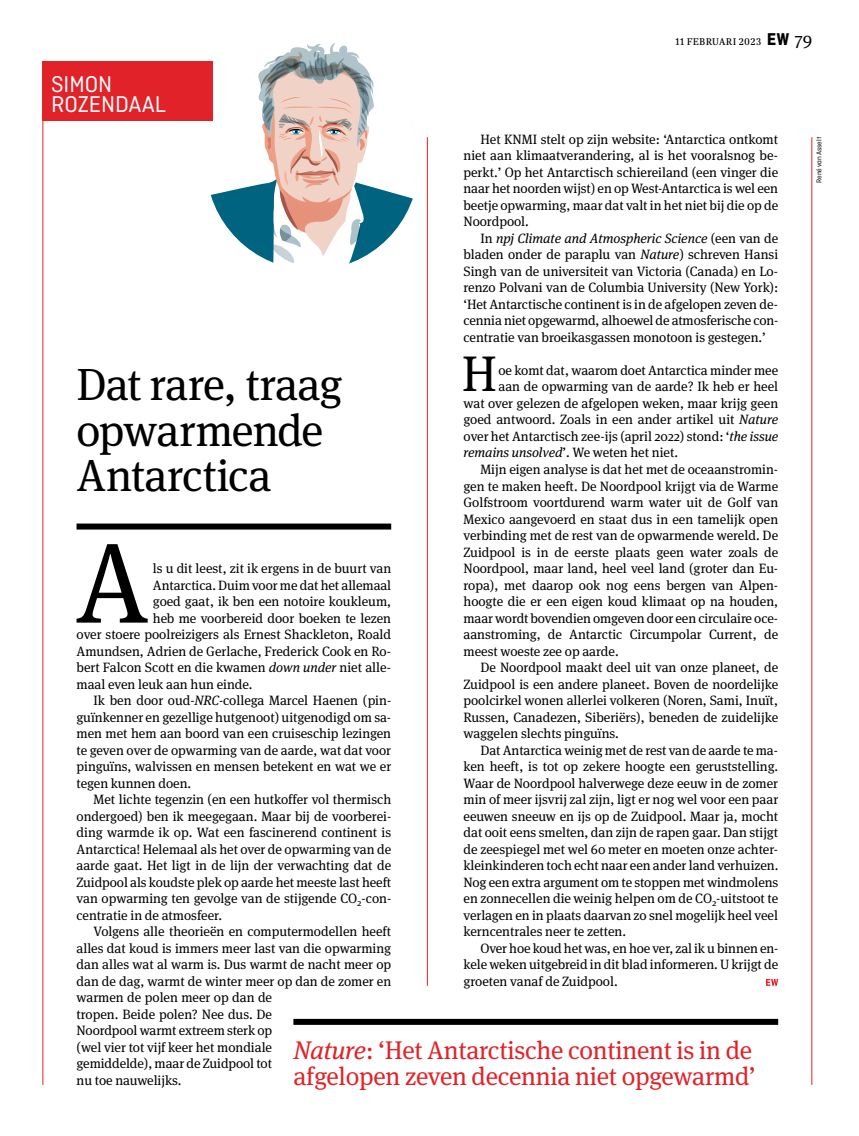
<style>
.page{position:relative;width:859px;height:1136px;background:#fff}
.page>*{position:absolute;margin:0;border:0;box-sizing:border-box;transform-origin:0 0}
.t1{font:113.85px "Meta Serif";color:#000}
.t2{font:49.95px "Meta Serif";color:#000}
.t3{font:45px/45px "Meta Serif";letter-spacing:-.02em;color:#000}
.t4{font:25.5px/25.5px "Meta Serif";letter-spacing:-.01em;color:#e12329}
.t5{font:24px/20.1px "Ciutadella";color:#fff}
.t6{font:13.5px/16.5px "Meta Serif";color:#000;text-align:justify}
.t7{font:10.5px "Trola";letter-spacing:.03em;color:#000}
.t8{font:7.5px "Ciutadella";letter-spacing:-.01em;color:#000}
.s1{font-family:"Ciutadella";font-weight:700;font-size:18px}
.s2{font-family:"Meta Serif";font-size:18px}
.s3{font-style:italic}
</style>
<div class="page">
<div style="left:77px;top:523px;width:314px;height:6px;background:#000"></div>
<div style="left:293px;top:1018px;width:485px;height:6px;background:#000"></div>
<svg style="left:766px;top:978px;width:12px;height:7px"></svg>
<hr style="left:43px;top:61px;width:1px;height:1023px;background:#e12329">
<hr style="left:427px;top:137px;width:1px;height:848px;background:#e12329">
<hr style="left:811px;top:137px;width:1px;height:947px;background:#e12329">
<svg style="left:211px;top:43px;width:202px;height:221px"></svg>
<div style="left:43px;top:61px;width:170px;height:60px;background:#e12329"></div>
<h3 class="t5" style="left:51px;top:74px;width:116px">SIMON<br>ROZENDAAL</h3>
<p class="t7" style="left:676px;top:35px;width:138px">11 FEBRUARI 2023 <span class="s1">EW</span> <span class="s2">79</span></p>
<p class="t6" style="left:463px;top:131px;width:316px;text-indent:17px">Het KNMI stelt op zijn website: ‘Antarctica ontkomt niet aan klimaatverandering, al is het vooralsnog be&shy;perkt.’ Op het Antarctisch schiereiland (een vinger die naar het noorden wijst) en op West-Antarctica is wel een beetje opwarming, maar dat valt in het niet bij die op de Noordpool.</p>
<p class="t6" style="left:463px;top:230px;width:316px;text-indent:17px">In <span class="s3">npj Climate and Atmospheric Science</span> (een van de bladen onder de paraplu van <span class="s3">Nature</span>) schreven Hansi Singh van de universiteit van Victoria (Canada) en Lo&shy;renzo Polvani van de Columbia University (New York): ‘Het Antarctische continent is in de afgelopen zeven de&shy;cennia niet opgewarmd, alhoewel de atmosferische con&shy;centratie van broeikasgassen monotoon is gestegen.’</p>
<h2 class="t2" style="left:462px;top:345px;width:37px">H</h2>
<p class="t6" style="left:498px;top:362px;width:281px">oe komt dat, waarom doet Antarctica minder mee</p>
<h3 class="t3" style="left:77px;top:363px;width:268px">Dat rare, traag opwarmende<br>Antarctica</h3>
<p class="t6" style="left:498px;top:379px;width:281px">aan de opwarming van de aarde? Ik heb er heel</p>
<p class="t6" style="left:463px;top:395px;width:316px">wat over gelezen de afgelopen weken, maar krijg geen</p>
<p class="t6" style="left:463px;top:412px;width:316px">goed antwoord. Zoals in een ander artikel uit <span class="s3">Nature</span></p>
<p class="t6" style="left:463px;top:428px;width:316px">over het Antarctisch zee-ijs (april 2022) stond: ‘<span class="s3">the issue</span></p>
<p class="t6" style="left:463px;top:445px;width:216px"><span class="s3">remains unsolved</span>’. We weten het niet.</p>
<p class="t6" style="left:480px;top:461px;width:299px">Mijn eigen analyse is dat het met de oceaanstromin-</p>
<p class="t6" style="left:463px;top:478px;width:316px">gen te maken heeft. De Noordpool krijgt via de Warme</p>
<p class="t6" style="left:463px;top:494px;width:316px">Golfstroom voortdurend warm water uit de Golf van</p>
<p class="t6" style="left:463px;top:511px;width:316px">Mexico aangevoerd en staat dus in een tamelijk open</p>
<p class="t6" style="left:463px;top:527px;width:316px">verbinding met de rest van de opwarmende wereld. De</p>
<p class="t6" style="left:463px;top:544px;width:316px">Zuidpool is in de eerste plaats geen water zoals de</p>
<p class="t6" style="left:463px;top:560px;width:316px">Noordpool, maar land, heel veel land (groter dan Eu-</p>
<p class="t6" style="left:463px;top:577px;width:316px">ropa), met daarop ook nog eens bergen van Alpen-</p>
<p class="t6" style="left:463px;top:593px;width:316px">hoogte die er een eigen koud klimaat op na houden,</p>
<p class="t6" style="left:463px;top:610px;width:316px">maar wordt bovendien omgeven door een circulaire oce-</p>
<p class="t6" style="left:463px;top:626px;width:316px">aanstroming, de Antarctic Circumpolar Current, de</p>
<p class="t6" style="left:463px;top:643px;width:157px">meest woeste zee op aarde.</p>
<p class="t6" style="left:480px;top:659px;width:299px">De Noordpool maakt deel uit van onze planeet, de</p>
<p class="t6" style="left:463px;top:676px;width:316px">Zuidpool is een andere planeet. Boven de noordelijke</p>
<p class="t6" style="left:463px;top:692px;width:316px">poolcirkel wonen allerlei volkeren (Noren, Sami, Inuït,</p>
<p class="t6" style="left:463px;top:709px;width:316px">Russen, Canadezen, Siberiërs), beneden de zuidelijke</p>
<p class="t6" style="left:463px;top:725px;width:157px">waggelen slechts pinguïns.</p>
<p class="t6" style="left:480px;top:742px;width:299px">Dat Antarctica weinig met de rest van de aarde te ma-</p>
<p class="t6" style="left:463px;top:758px;width:316px">ken heeft, is tot op zekere hoogte een geruststelling.</p>
<p class="t6" style="left:463px;top:775px;width:316px">Waar de Noordpool halverwege deze eeuw in de zomer</p>
<p class="t6" style="left:463px;top:791px;width:316px">min of meer ijsvrij zal zijn, ligt er nog wel voor een paar</p>
<p class="t6" style="left:463px;top:808px;width:316px">eeuwen sneeuw en ijs op de Zuidpool. Maar ja, mocht</p>
<p class="t6" style="left:463px;top:824px;width:316px">dat ooit eens smelten, dan zijn de rapen gaar. Dan stijgt</p>
<p class="t6" style="left:463px;top:841px;width:316px">de zeespiegel met wel 60 meter en moeten onze achter-</p>
<p class="t6" style="left:463px;top:857px;width:316px">kleinkinderen toch echt naar een ander land verhuizen.</p>
<p class="t6" style="left:463px;top:874px;width:316px">Nog een extra argument om te stoppen met windmolens</p>
<p class="t6" style="left:463px;top:890px;width:316px">en zonnecellen die weinig helpen om de CO<sub>2</sub>-uitstoot te</p>
<p class="t6" style="left:463px;top:907px;width:316px">verlagen en in plaats daarvan zo snel mogelijk heel veel</p>
<p class="t6" style="left:463px;top:923px;width:164px">kerncentrales neer te zetten.</p>
<p class="t6" style="left:480px;top:940px;width:299px">Over hoe koud het was, en hoe ver, zal ik u binnen en-</p>
<p class="t6" style="left:463px;top:956px;width:316px">kele weken uitgebreid in dit blad informeren. U krijgt de</p>
<p class="t6" style="left:463px;top:973px;width:156px">groeten vanaf de Zuidpool.</p>
<h1 class="t1" style="left:75px;top:517px;width:76px">A</h1>
<p class="t6" style="left:153px;top:560px;width:240px">ls u dit leest, zit ik ergens in de buurt van</p>
<p class="t6" style="left:153px;top:577px;width:240px">Antarctica. Duim voor me dat het allemaal</p>
<p class="t6" style="left:153px;top:593px;width:240px">goed gaat, ik ben een notoire koukleum,</p>
<p class="t6" style="left:153px;top:610px;width:240px">heb me voorbereid door boeken te lezen</p>
<p class="t6" style="left:77px;top:626px;width:316px">over stoere poolreizigers als Ernest Shackleton, Roald</p>
<p class="t6" style="left:77px;top:643px;width:316px">Amundsen, Adrien de Gerlache, Frederick Cook en Ro-</p>
<p class="t6" style="left:77px;top:659px;width:316px">bert Falcon Scott en die kwamen <span class="s3">down under</span> niet alle-</p>
<p class="t6" style="left:77px;top:676px;width:178px">maal even leuk aan hun einde.</p>
<p class="t6" style="left:94px;top:692px;width:298px">Ik ben door oud-<span class="s3">NRC-</span>collega Marcel Haenen (pin-</p>
<p class="t6" style="left:77px;top:709px;width:316px">guïnkenner en gezellige hutgenoot) uitgenodigd om sa-</p>
<p class="t6" style="left:77px;top:725px;width:316px">men met hem aan boord van een cruiseschip lezingen</p>
<p class="t6" style="left:77px;top:742px;width:316px">te geven over de opwarming van de aarde, wat dat voor</p>
<p class="t6" style="left:77px;top:758px;width:316px">pinguïns, walvissen en mensen betekent en wat we er</p>
<p class="t6" style="left:77px;top:775px;width:116px">tegen kunnen doen.</p>
<p class="t6" style="left:94px;top:791px;width:299px">Met lichte tegenzin (en een hutkoffer vol thermisch</p>
<p class="t6" style="left:77px;top:808px;width:316px">ondergoed) ben ik meegegaan. Maar bij de voorberei-</p>
<p class="t6" style="left:77px;top:824px;width:316px">ding warmde ik op. Wat een fascinerend continent is</p>
<p class="t6" style="left:77px;top:841px;width:316px">Antarctica! Helemaal als het over de opwarming van de</p>
<p class="t6" style="left:77px;top:857px;width:316px">aarde gaat. Het ligt in de lijn der verwachting dat de</p>
<p class="t6" style="left:77px;top:874px;width:316px">Zuidpool als koudste plek op aarde het meeste last heeft</p>
<p class="t6" style="left:77px;top:890px;width:316px">van opwarming ten gevolge van de stijgende CO<sub>2</sub>-con-</p>
<p class="t6" style="left:77px;top:907px;width:147px">centratie in de atmosfeer.</p>
<p class="t6" style="left:94px;top:923px;width:299px">Volgens alle theorieën en computermodellen heeft</p>
<p class="t6" style="left:77px;top:940px;width:316px">alles dat koud is immers meer last van die opwarming</p>
<p class="t6" style="left:77px;top:956px;width:316px">dan alles wat al warm is. Dus warmt de nacht meer op</p>
<p class="t6" style="left:77px;top:973px;width:316px">dan de dag, warmt de winter meer op dan de zomer en</p>
<p class="t6" style="left:77px;top:989px;width:197px">warmen de polen meer op dan de</p>
<p class="t6" style="left:77px;top:1006px;width:197px">tropen. Beide polen? Nee dus. De</p>
<p class="t6" style="left:77px;top:1022px;width:197px">Noordpool warmt extreem sterk op</p>
<p class="t6" style="left:77px;top:1039px;width:197px">(wel vier tot vijf keer het mondiale</p>
<p class="t6" style="left:77px;top:1055px;width:197px">gemiddelde), maar de Zuidpool tot</p>
<p class="t6" style="left:77px;top:1072px;width:107px">nu toe nauwelijks.</p>
<h3 class="t4" style="left:293px;top:1038px;width:464px"><span class="s3">Nature</span>: ‘Het Antarctische continent is in de afgelopen zeven decennia niet opgewarmd’</h3>
<p class="t8" style="left:815px;top:183px;width:47px;rotate:-90deg">René van Asselt</p>
</div>
